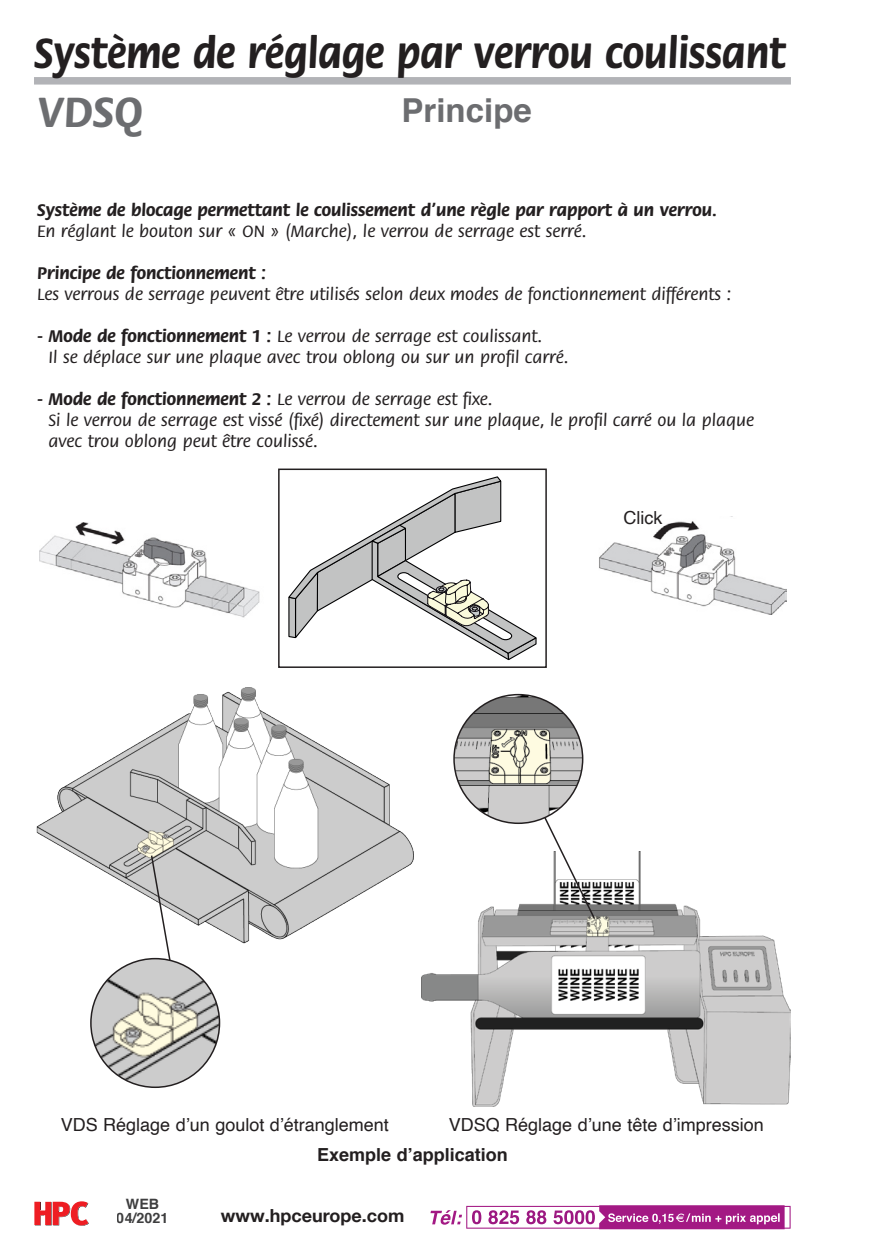
<style>
.page{position:relative;width:893px;height:1259px;background:#fff}
.page>*{position:absolute;margin:0;border:0;box-sizing:border-box;transform-origin:0 0}
.t1{font:700 45px "Flora";color:#231f20;scale:.91 1}
.ReferenceDroite{font:700 45px "Flora";color:#6c6d70}
.ReferenceGauche{font:700 33px "Helvetica";color:#6c6d70}
.t2{font:500 18px/21px "Flora";color:#231f20}
.t3{font:700 18px "Flora";color:#231f20}
.t4{font:18px "Helvetica";color:#231f20}
.t5{font:700 18px "Helvetica";color:#231f20}
.t6{font:700 18px "Helvetica Neue";color:#231f20}
.t7{font:700 14.4px/14.4px "Helvetica";color:#3e3e3f;text-align:center}
.s1{font-weight:700}
</style>
<div class="page">
<svg style="left:34px;top:1201px;width:55px;height:24px"></svg>
<svg style="left:430px;top:1205px;width:361px;height:24px"></svg>
<img style="left:422px;top:851px;width:369px;height:255px">
<svg style="left:538px;top:806px;width:58px;height:114px"></svg>
<img style="left:36px;top:688px;width:378px;height:255px">
<svg style="left:150px;top:854px;width:22px;height:106px"></svg>
<div style="left:34px;top:77px;width:757px;height:8px;background:#b2b3b7"></div>
<svg style="left:288px;top:476px;width:249px;height:184px"></svg>
<div style="left:278px;top:468px;width:269px;height:200px;border:2px solid #231f20"></div>
<img style="left:599px;top:516px;width:188px;height:98px">
<img style="left:39px;top:522px;width:221px;height:96px">
<img style="left:91px;top:958px;width:129px;height:129px;border-radius:64px">
<img style="left:454px;top:694px;width:129px;height:129px;border-radius:64px">
<p class="t1" style="left:34px;top:29px;width:828px">Système de réglage par verrou coulissant</p>
<p class="ReferenceDroite" style="left:37px;top:88px;width:107px">VDSQ</p>
<p class="ReferenceGauche" style="left:402px;top:84px;width:132px">Principe</p>
<p class="t3" style="left:37px;top:201px;width:682px">Système de blocage permettant le coulissement d’une règle par rapport à un verrou.</p>
<p class="t2" style="left:37px;top:222px;width:551px">En réglant le bouton sur « ON » (Marche), le verrou de serrage est serré.</p>
<p class="t3" style="left:37px;top:264px;width:231px">Principe de fonctionnement :</p>
<p class="t2" style="left:37px;top:285px;width:696px">Les verrous de serrage peuvent être utilisés selon deux modes de fonctionnement différents :</p>
<p class="t2" style="left:49px;top:327px;width:522px;text-indent:-11px"><span class="s1">- Mode de fonctionnement 1 :</span> Le verrou de serrage est coulissant.<br>Il se déplace sur une plaque avec trou oblong ou sur un profil carré.</p>
<p class="t2" style="left:49px;top:390px;width:707px;text-indent:-11px"><span class="s1">- Mode de fonctionnement 2 :</span> Le verrou de serrage est fixe.<br>Si le verrou de serrage est vissé (fixé) directement sur une plaque, le profil carré ou la plaque avec trou oblong peut être coulissé.</p>
<p class="t4" style="left:624px;top:503px;width:40px">Click</p>
<p class="t4" style="left:61px;top:1110px;width:330px">VDS Réglage d’un goulot d’étranglement</p>
<p class="t4" style="left:449px;top:1110px;width:317px">VDSQ Réglage d’une tête d’impression</p>
<p class="t7" style="left:117px;top:1196px;width:53px">WEB<br>04/2021</p>
<p class="t5" style="left:317px;top:1140px;width:192px">Exemple d’application</p>
<p class="t6" style="left:221px;top:1201px;width:185px">www.hpceurope.com</p>
</div>
